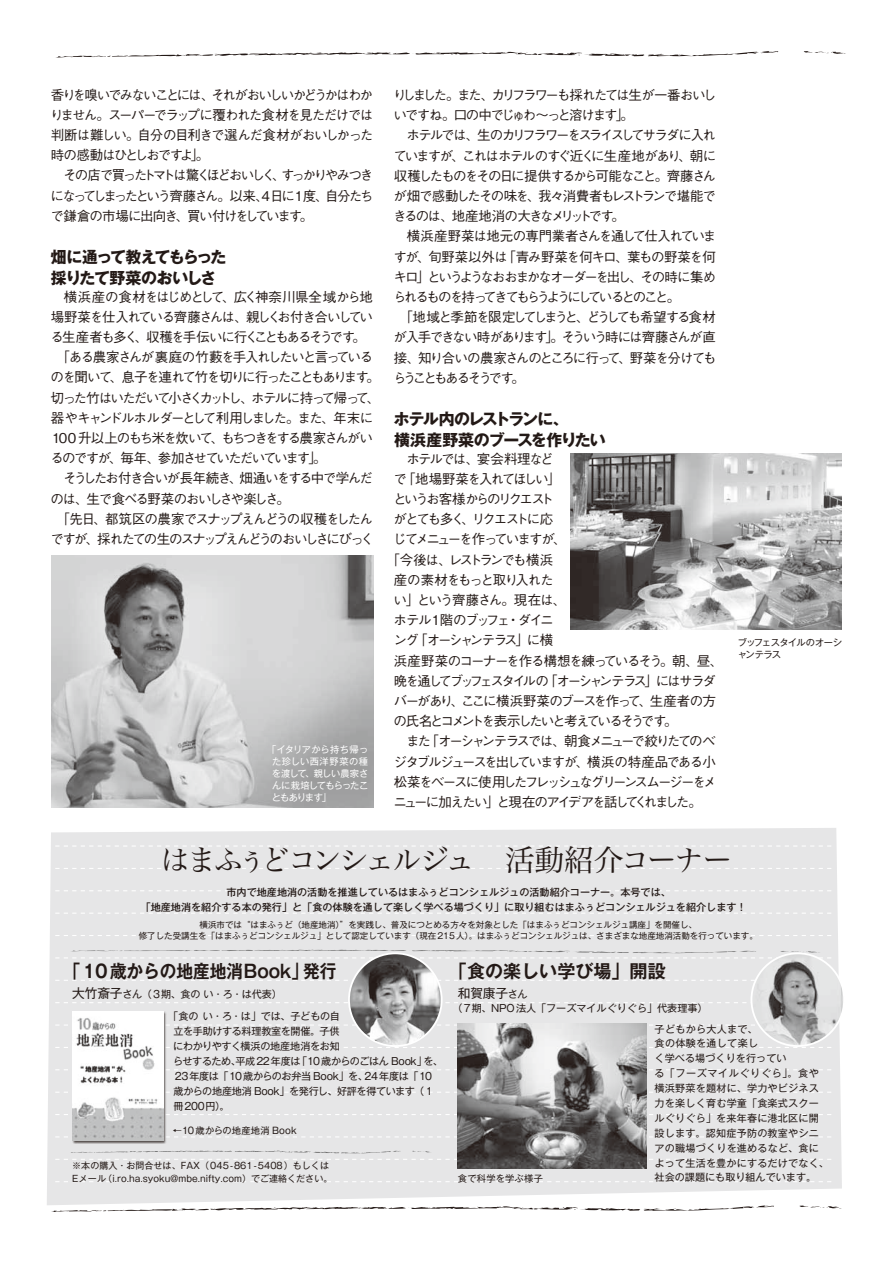
<style>
.page{position:relative;width:893px;height:1263px;background:#fff}
.page>*{position:absolute;margin:0;border:0;box-sizing:border-box;transform-origin:0 0}
.t1{font:29.7px "Hira Min Pro W3";letter-spacing:-.1em;color:#231916}
.t2{font:700 18px "Gothic MB101 Pro De";color:#231916;scale:.92 1}
.t3{font:700 18px "Gothic MB101 Pro De";color:#231916}
.t4{font:700 15.9px/20.2px "Gothic MB101 Pro";letter-spacing:-.085em;color:#231916}
.t5{font:500 13.5px/20.2px "Gothic BBB Pro";letter-spacing:-.13em;color:#231916;text-align:justify}
.t6{font:500 13.5px "Gothic BBB Pro";letter-spacing:-.11em;color:#231916}
.t7{font:500 13.5px "Gothic BBB Pro";letter-spacing:-.105em;color:#231916}
.t8{font:500 13.5px "Gothic BBB Pro";letter-spacing:-.185em;color:#231916}
.t9{font:500 13.5px/20.2px "Gothic BBB Pro";letter-spacing:-.16em;color:#231916}
.t10{font:500 13.5px "Gothic BBB Pro";letter-spacing:-.175em;color:#231916}
.t11{font:500 13.5px "Gothic BBB Pro";letter-spacing:-.15em;color:#231916}
.t12{font:500 13.5px "Gothic BBB Pro";letter-spacing:-.085em;color:#231916}
.t13{font:500 13.5px "Gothic BBB Pro";letter-spacing:-.165em;color:#231916}
.t14{font:500 13.5px "Gothic BBB Pro";letter-spacing:-.05em;color:#231916}
.t15{font:500 13.5px "Gothic BBB Pro";letter-spacing:-.195em;color:#231916}
.t16{font:500 13.5px "Gothic BBB Pro";letter-spacing:-.07em;color:#231916}
.t17{font:500 13.5px "Gothic BBB Pro";letter-spacing:-.065em;color:#231916}
.t18{font:500 13.5px "Gothic BBB Pro";letter-spacing:-.155em;color:#231916}
.t19{font:500 13.5px "Gothic BBB Pro";letter-spacing:-.18em;color:#231916}
.t20{font:500 13.5px "Gothic BBB Pro";letter-spacing:-.17em;color:#231916}
.t21{font:500 13.5px "Gothic BBB Pro";letter-spacing:-.095em;color:#231916}
.t22{font:500 13.5px "Gothic BBB Pro";letter-spacing:-.225em;color:#231916}
.t23{font:12.75px "Gothic MB101 Pro";color:#231916}
.t24{font:10.05px/14.9px "Gothic MB101 Pro";letter-spacing:.005em;color:#231916}
.t25{font:10.05px/14.9px "Gothic MB101 Pro";letter-spacing:-.03em;color:#231916}
.t26{font:500 10.05px/14.9px "Gothic MB101 Pro";color:#231916}
.t27{font:9.3px/12.3px "Gothic MB101 Pro";letter-spacing:-.01em;color:#fff;text-align:justify}
.t28{font:9.3px/12.3px "Gothic MB101 Pro";letter-spacing:-.045em;color:#231916}
.t29{font:9.3px "Gothic MB101 Pro";color:#231916}
.t30{font:9.3px "Gothic MB101 Pro";letter-spacing:.03em;color:#231916}
.t31{font:9px/12.8px "Gothic MB101 Pro";color:#231916}
.t32{font:8.55px/11.1px "Gothic MB101 Pro";color:#231916;text-align:center}
.s1{font-size:12.75px}
.s2{font-size:10.05px}
</style>
<div class="page">
<div style="left:47px;top:828px;width:795px;height:377px;background:#e6e6e7"></div>
<svg style="left:55px;top:845px;width:776px;height:1px"></svg>
<svg style="left:55px;top:868px;width:776px;height:1px"></svg>
<svg style="left:55px;top:890px;width:776px;height:1px"></svg>
<svg style="left:55px;top:913px;width:776px;height:1px"></svg>
<svg style="left:55px;top:935px;width:776px;height:1px"></svg>
<svg style="left:55px;top:980px;width:700px;height:1px"></svg>
<svg style="left:55px;top:1002px;width:695px;height:1px"></svg>
<svg style="left:55px;top:1024px;width:703px;height:1px"></svg>
<svg style="left:55px;top:1047px;width:776px;height:1px"></svg>
<svg style="left:55px;top:1069px;width:776px;height:1px"></svg>
<svg style="left:55px;top:1092px;width:776px;height:1px"></svg>
<svg style="left:55px;top:1114px;width:776px;height:1px"></svg>
<svg style="left:55px;top:1136px;width:776px;height:1px"></svg>
<svg style="left:55px;top:1159px;width:776px;height:1px"></svg>
<svg style="left:55px;top:1181px;width:776px;height:1px"></svg>
<svg style="left:799px;top:1205px;width:43px;height:4px"></svg>
<svg style="left:51px;top:1205px;width:723px;height:7px"></svg>
<svg style="left:55px;top:949px;width:776px;height:9px"></svg>
<svg style="left:412px;top:1151px;width:20px;height:2px"></svg>
<svg style="left:70px;top:1150px;width:331px;height:3px"></svg>
<svg style="left:803px;top:51px;width:43px;height:3px"></svg>
<svg style="left:56px;top:51px;width:723px;height:7px"></svg>
<div style="left:72px;top:1011px;width:94px;height:133px;background:#231916;opacity:.75"></div>
<img style="left:72px;top:1011px;width:91px;height:129px">
<img style="left:458px;top:1024px;width:189px;height:144px">
<img style="left:349px;top:953px;width:93px;height:93px;border-radius:46px">
<div style="left:348px;top:952px;width:95px;height:95px;border:2px solid #fff;border-radius:50%"></div>
<img style="left:751px;top:953px;width:93px;height:93px;border-radius:46px">
<div style="left:750px;top:952px;width:95px;height:95px;border:2px solid #fff;border-radius:50%"></div>
<img style="left:51px;top:556px;width:322px;height:252px">
<img style="left:570px;top:454px;width:272px;height:175px">
<p class="t5" style="left:50px;top:83px;width:325px">香りを嗅いでみないことには、それがおいしいかどうかはわかりません。スーパーでラップに覆われた食材を見ただけでは判断は難しい。自分の目利きで選んだ食材がおいしかった時の感動はひとしおですよ」。</p>
<p class="t5" style="left:50px;top:163px;width:324px;text-indent:13px">その店で買ったトマトは驚くほどおいしく、すっかりやみつきになってしまったという齊藤さん。以来、4 日に1度、自分たちで鎌倉の市場に出向き、買い付けをしています。</p>
<p class="t4" style="left:51px;top:245px;width:177px">畑に通って教えてもらった採りたて野菜のおいしさ</p>
<p class="t16" style="left:64px;top:286px;width:311px">横浜産の食材をはじめとして、広く神奈川県全域から地</p>
<p class="t6" style="left:51px;top:306px;width:324px">場野菜を仕入れている齊藤さんは、親しくお付き合いしてい</p>
<p class="t5" style="left:50px;top:325px;width:317px">る生産者も多く、収穫を手伝いに行くこともあるそうです。</p>
<p class="t5" style="left:56px;top:345px;width:319px">「ある農家さんが裏庭の竹藪を手入れしたいと言っている</p>
<p class="t5" style="left:51px;top:365px;width:331px">のを聞いて、息子を連れて竹を切りに行ったこともあります。</p>
<p class="t5" style="left:51px;top:386px;width:331px">切った竹はいただいて小さくカットし、ホテルに持って帰って、</p>
<p class="t5" style="left:51px;top:406px;width:324px">器やキャンドルホルダーとして利用しました。また、年末に</p>
<p class="t5" style="left:52px;top:426px;width:322px">100 升以上のもち米を炊いて、もちつきをする農家さんがい</p>
<p class="t5" style="left:50px;top:446px;width:278px">るのですが、毎年、参加させていただいています」。</p>
<p class="t5" style="left:63px;top:466px;width:311px">そうしたお付き合いが長年続き、畑通いをする中で学んだ</p>
<p class="t7" style="left:51px;top:488px;width:241px">のは、生で食べる野菜のおいしさや楽しさ。</p>
<p class="t7" style="left:56px;top:508px;width:318px">「先日、都筑区の農家でスナップえんどうの収穫をしたん</p>
<p class="t5" style="left:50px;top:527px;width:325px">ですが、採れたての生のスナップえんどうのおいしさにびっく</p>
<p class="t27" style="left:272px;top:741px;width:98px;text-indent:-5px">「イタリアから持ち帰った珍しい西洋野菜の種を渡して、親しい農家さんに栽培してもらったこともあります」</p>
<p class="t9" style="left:393px;top:83px;width:325px">りしました。また、カリフラワーも採れたては生が一番おいしいですね。口の中でじゅわ〜っと溶けます」。</p>
<p class="t5" style="left:393px;top:124px;width:324px;text-indent:13px">ホテルでは、生のカリフラワーをスライスしてサラダに入れていますが、これはホテルのすぐ近くに生産地があり、朝に収穫したものをその日に提供するから可能なこと。齊藤さんが畑で感動したその味を、我々消費者もレストランで堪能できるのは、地産地消の大きなメリットです。</p>
<p class="t17" style="left:407px;top:225px;width:311px">横浜産野菜は地元の専門業者さんを通して仕入れていま</p>
<p class="t14" style="left:394px;top:246px;width:324px">すが、旬野菜以外は「青み野菜を何キロ、葉もの野菜を何</p>
<p class="t5" style="left:393px;top:265px;width:324px">キロ」というようなおおまかなオーダーを出し、その時に集め</p>
<p class="t15" style="left:393px;top:286px;width:289px">られるものを持ってきてもらうようにしているとのこと。</p>
<p class="t11" style="left:399px;top:306px;width:318px">「地域と季節を限定してしまうと、どうしても希望する食材</p>
<p class="t5" style="left:394px;top:325px;width:324px">が入手できない時があります」。そういう時には齊藤さんが直</p>
<p class="t6" style="left:394px;top:347px;width:324px">接、知り合いの農家さんのところに行って、野菜を分けても</p>
<p class="t22" style="left:393px;top:367px;width:133px">らうこともあるそうです。</p>
<p class="t4" style="left:394px;top:407px;width:213px">ホテル内のレストランに、<br>横浜産野菜のブースを作りたい</p>
<p class="t5" style="left:406px;top:447px;width:149px">ホテルでは、宴会料理など</p>
<p class="t5" style="left:393px;top:467px;width:169px">で「地場野菜を入れてほしい」</p>
<p class="t19" style="left:393px;top:488px;width:162px">というお客様からのリクエスト</p>
<p class="t5" style="left:394px;top:507px;width:161px">がとても多く、リクエストに応</p>
<p class="t18" style="left:393px;top:528px;width:175px">じてメニューを作っていますが、</p>
<p class="t5" style="left:387px;top:548px;width:168px">「今後は、レストランでも横浜</p>
<p class="t21" style="left:394px;top:569px;width:161px">産の素材をもっと取り入れた</p>
<p class="t7" style="left:393px;top:589px;width:174px">い」という齊藤さん。現在は、</p>
<p class="t5" style="left:394px;top:608px;width:161px">ホテル1階のブッフェ・ダイニ</p>
<p class="t20" style="left:393px;top:629px;width:162px">ング「オーシャンテラス」に横</p>
<p class="t12" style="left:394px;top:650px;width:331px">浜産野菜のコーナーを作る構想を練っているそう。朝、昼、</p>
<p class="t8" style="left:394px;top:670px;width:324px">晩を通してブッフェスタイルの「オーシャンテラス」にはサラダ</p>
<p class="t6" style="left:394px;top:690px;width:324px">バーがあり、ここに横浜野菜のブースを作って、生産者の方</p>
<p class="t8" style="left:394px;top:710px;width:285px">の氏名とコメントを表示したいと考えているそうです。</p>
<p class="t13" style="left:406px;top:730px;width:311px">また「オーシャンテラスでは、朝食メニューで絞りたてのベ</p>
<p class="t5" style="left:393px;top:750px;width:324px">ジタブルジュースを出していますが、横浜の特産品である小</p>
<p class="t10" style="left:394px;top:771px;width:324px">松菜をベースに使用したフレッシュなグリーンスムージーをメ</p>
<p class="t5" style="left:394px;top:790px;width:310px">ニューに加えたい」と現在のアイデアを話してくれました。</p>
<p class="t28" style="left:738px;top:635px;width:106px">ブッフェスタイルのオーシャンテラス</p>
<h1 class="t1" style="left:160px;top:835px;width:573px">はまふぅどコンシェルジュ　活動紹介コーナー</h1>
<p class="t26" style="left:141px;top:884px;width:607px;text-indent:86px">市内で地産地消の活動を推進しているはまふぅどコンシェルジュの活動紹介コーナー。本号では、<br>「地産地消を紹介する本の発行」と「食の体験を通して楽しく学べる場づくり」に取り組むはまふぅどコンシェルジュを紹介します！</p>
<p class="t32" style="left:139px;top:918px;width:621px">横浜市では“はまふぅど（地産地消）”を実践し、普及につとめる方々を対象とした「はまふぅどコンシェルジュ講座」を開催し、<br>修了した受講生を「はまふぅどコンシェルジュ」として認定しています（現在215人）。はまふぅどコンシェルジュは、さまざまな地産地消活動を行っています。</p>
<h2 class="t2" style="left:64px;top:956px;width:298px">「10歳からの地産地消Book」発行</h2>
<p class="t24" style="left:72px;top:985px;width:211px"><span class="s1">大竹斎子</span>さん（3期、食の い・ろ・は代表）</p>
<p class="t25" style="left:173px;top:1008px;width:271px;text-indent:-5px">「食の い・ろ・は」では、子どもの自<br>立を手助けする料理教室を開催。子供<br>にわかりやすく横浜の地産地消をお知<br>らせするため、平成22年度は「10歳からのごはん Book」を、<br>23年度は「10歳からのお弁当 Book」を、24年度は「10歳からの地産地消 Book」を発行し、好評を得ています（ 1冊200円）。</p>
<p class="t29" style="left:173px;top:1122px;width:126px">←10歳からの地産地消 Book</p>
<p class="t31" style="left:72px;top:1158px;width:262px">※本の購入・お問合せは、FAX（045-861-5408）もしくは<br>Eメール（i.ro.ha.syoku@mbe.nifty.com）でご連絡ください。</p>
<h2 class="t3" style="left:449px;top:956px;width:218px">「食の楽しい学び場」開設</h2>
<p class="t23" style="left:458px;top:983px;width:71px">和賀康子<span class="s2">さん</span></p>
<p class="t24" style="left:453px;top:999px;width:257px">（7期、NPO法人「フーズマイルぐりぐら」代表理事）</p>
<p class="t24" style="left:655px;top:1020px;width:176px">子どもから大人まで、<br>食の体験を通して楽し<br>く学べる場づくりを行ってい<br>る「フーズマイルぐりぐら」。食や横浜野菜を題材に、学力やビジネス力を楽しく育む学童「食楽式スクールぐりぐら」を来年春に港北区に開設します。認知症予防の教室やシニアの職場づくりを進めるなど、食によって生活を豊かにするだけでなく、</p>
<p class="t30" style="left:458px;top:1170px;width:87px">食で科学を学ぶ様子</p>
<p class="t24" style="left:655px;top:1169px;width:163px">社会の課題にも取り組んでいます。</p>
</div>
